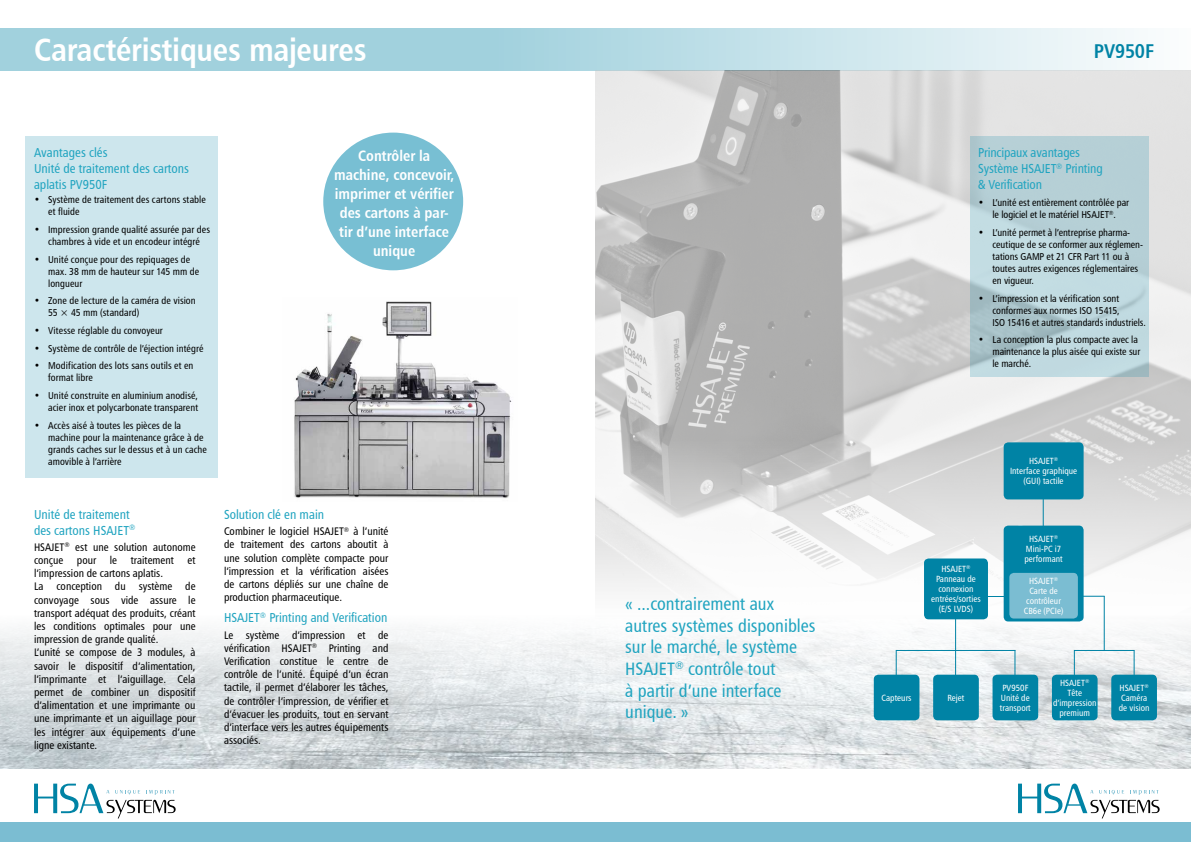
<style>
.page{position:relative;width:1191px;height:842px;background:#fff}
.page>*{position:absolute;margin:0;border:0;box-sizing:border-box;transform-origin:0 0}
.t1{font:32px "Humanist 777 BT Bold Condensed B";letter-spacing:-.01em;color:#fff}
.t2{font:20px "Humanist 777 BT Bold Condensed B";letter-spacing:-.005em;color:#0083a5}
.t3{font:18px/21.6px "Humanist 777 BT Roman Condensed B";color:#20a4c0}
.t4{font:15px/19px "Humanist 777 BT Bold Condensed B";color:#fff;text-align:center}
.t5{font:13px/15.6px "Humanist 777 BT Roman Condensed B";color:#20a4c0}
.t6{font:11px/13.2px "Humanist 777 BT Roman Condensed B";color:#000;text-align:justify}
.t7{font:10px/12px "Humanist 777 BT Roman Condensed B";color:#000}
.t8{font:9px/10px "Humanist 777 BT Roman Condensed B";color:#fff;text-align:center}
</style>
<div class="page">
<img style="left:0;top:619px;width:1191px;height:149px">
<div style="left:0;top:822px;width:1191px;height:20px;background:#7bbdd2"></div>
<svg style="left:1018px;top:784px;width:141px;height:34px"></svg>
<svg style="left:34px;top:784px;width:142px;height:34px"></svg>
<svg style="left:0;top:28px;width:1191px;height:43px;background:#bbdde6"></svg>
<img style="left:595px;top:71px;width:596px;height:548px">
<div style="left:26px;top:136px;width:192px;height:342px;background:#cde6ed"></div>
<svg style="left:969px;top:136px;width:179px;height:241px;background:#b8d2d8"></svg>
<img style="left:294px;top:301px;width:218px;height:197px">
<div style="left:323px;top:133px;width:140px;height:137px;background:#78bfd3;border-radius:50%"></div>
<div style="left:1003px;top:442px;width:80px;height:57px;background:#0083a5;border-radius:5px"></div>
<div style="left:1052px;top:675px;width:45px;height:45px;background:#0083a5;border-radius:5px"></div>
<div style="left:924px;top:558px;width:64px;height:61px;background:#0083a5;border-radius:5px"></div>
<div style="left:873px;top:675px;width:46px;height:45px;background:#0083a5;border-radius:5px"></div>
<div style="left:933px;top:675px;width:45px;height:45px;background:#0083a5;border-radius:5px"></div>
<div style="left:992px;top:675px;width:46px;height:45px;background:#0083a5;border-radius:5px"></div>
<div style="left:1111px;top:675px;width:46px;height:45px;background:#0083a5;border-radius:5px"></div>
<div style="left:1003px;top:526px;width:80px;height:95px;background:#0083a5;border-radius:5px"></div>
<hr style="left:1074px;top:650px;width:60px;height:1px;background:#0083a5">
<hr style="left:1074px;top:596px;width:30px;height:1px;background:#0083a5">
<hr style="left:955px;top:617px;width:1px;height:59px;background:#0083a5">
<hr style="left:968px;top:596px;width:98px;height:1px;background:#0083a5">
<svg style="left:1014px;top:651px;width:1px;height:24px"></svg>
<svg style="left:1074px;top:651px;width:1px;height:24px"></svg>
<hr style="left:1103px;top:596px;width:1px;height:54px;background:#0083a5">
<hr style="left:1042px;top:497px;width:1px;height:41px;background:#0083a5">
<svg style="left:895px;top:651px;width:1px;height:24px"></svg>
<svg style="left:1133px;top:651px;width:1px;height:24px"></svg>
<hr style="left:895px;top:650px;width:120px;height:1px;background:#0083a5">
<div style="left:1009px;top:573px;width:68px;height:45px;background:#7bbdd2;border-radius:5px"></div>
<h1 class="t1" style="left:34px;top:30px;width:334px">Caractéristiques majeures</h1>
<p class="t5" style="left:34px;top:145px;width:156px">Avantages clés<br>Unité de traitement des cartons aplatis PV950F</p>
<p class="t7" style="left:48px;top:194px;width:159px;text-indent:-14px">• Système de traitement des cartons stable et fluide</p>
<p class="t7" style="left:34px;top:223px;width:177px;text-align:center">• Impression grande qualité assurée par des chambres à vide et un encodeur intégré</p>
<p class="t7" style="left:48px;top:253px;width:153px;text-indent:-14px">• Unité conçue pour des repiquages de max. 38 mm de hauteur sur 145 mm de longueur</p>
<p class="t7" style="left:48px;top:295px;width:149px;text-indent:-14px">• Zone de lecture de la caméra de vision<br>55 × 45 mm (standard)</p>
<p class="t7" style="left:34px;top:324px;width:130px">• Vitesse réglable du convoyeur</p>
<p class="t7" style="left:34px;top:342px;width:171px">• Système de contrôle de l’éjection intégré</p>
<p class="t7" style="left:48px;top:360px;width:147px;text-indent:-14px">• Modification des lots sans outils et en format libre</p>
<p class="t7" style="left:34px;top:389px;width:166px;text-align:right">• Unité construite en aluminium anodisé, acier inox et polycarbonate transparent</p>
<p class="t7" style="left:48px;top:419px;width:160px;text-indent:-14px">• Accès aisé à toutes les pièces de la machine pour la maintenance grâce à de grands caches sur le dessus et à un cache amovible à l’arrière</p>
<h3 class="t4" style="left:334px;top:146px;width:122px">Contrôler la machine, concevoir, imprimer et vérifier des cartons à par&shy;tir d’une interface unique</h3>
<p class="t5" style="left:34px;top:507px;width:103px">Unité de traitement des cartons HSAJET<sup>®</sup></p>
<p class="t6" style="left:34px;top:540px;width:163px;text-align:left">HSAJET<sup>®</sup> est une solution autonome conçue pour le traitement et l’impression de cartons aplatis.<br>La conception du système de convoyage sous vide assure le transport adéquat des produits, créant les conditions optimales pour une impression de grande qualité.<br>L’unité se compose de 3 modules, à savoir le dispositif d’alimentation, l’imprimante et l’aiguillage. Cela permet de combiner un dispositif d’alimentation et une imprimante ou une imprimante et un aiguillage pour les intégrer aux équipements d’une ligne existante.</p>
<p class="t5" style="left:224px;top:507px;width:102px">Solution clé en main</p>
<p class="t6" style="left:224px;top:525px;width:166px">Combiner le logiciel HSAJET<sup>®</sup> à l’unité de traitement des cartons aboutit à une solution complète compacte pour l’impression et la vérification aisées de cartons dépliés sur une chaîne de production pharmaceutique.</p>
<p class="t5" style="left:224px;top:610px;width:165px">HSAJET<sup>®</sup> Printing and Verification</p>
<p class="t6" style="left:224px;top:628px;width:166px">Le système d’impression et de vérification HSAJET<sup>®</sup> Printing and Verification constitue le centre de contrôle de l’unité. Équipé d’un écran tactile, il permet d’élaborer les tâches, de contrôler l’impression, de vérifier et d’évacuer les produits, tout en servant d’interface vers les autres équipements associés.</p>
<h3 class="t3" style="left:625px;top:593px;width:192px">« ...contrairement aux autres systèmes disponibles sur le marché, le système<br>HSAJET<sup>®</sup> contrôle tout<br>à partir d’une interface unique. »</h3>
<h2 class="t2" style="left:1093px;top:39px;width:62px">PV950F</h2>
<p class="t5" style="left:978px;top:145px;width:126px">Principaux avantages<br>Système HSAJET<sup>®</sup> Printing &amp; Verification</p>
<p class="t7" style="left:978px;top:196px;width:152px;text-align:center">• L’unité est entièrement contrôlée par le logiciel et le matériel HSAJET<sup>®</sup>.</p>
<p class="t7" style="left:992px;top:226px;width:152px;text-indent:-14px">• L’unité permet à l’entreprise pharma&shy;ceutique de se conformer aux réglemen&shy;tations GAMP et 21 CFR Part 11 ou à toutes autres exigences réglementaires en vigueur.</p>
<p class="t7" style="left:992px;top:292px;width:155px;text-indent:-14px">• L’impression et la vérification sont conformes aux normes ISO 15415,<br>ISO 15416 et autres standards industriels.</p>
<p class="t7" style="left:992px;top:333px;width:149px;text-indent:-14px">• La conception la plus compacte avec la maintenance la plus aisée qui existe sur le marché.</p>
<p class="t8" style="left:931px;top:564px;width:51px">HSAJET<sup>®<br></sup>Panneau de connexion entrées/sorties (E/S LVDS)</p>
<p class="t8" style="left:1010px;top:456px;width:69px">HSAJET<sup>®<br></sup>Interface graphique (GUI) tactile</p>
<p class="t8" style="left:1024px;top:534px;width:40px">HSAJET<sup>®<br></sup>Mini-PC i7 performant</p>
<p class="t8" style="left:1024px;top:576px;width:41px">HSAJET<sup>®<br></sup>Carte de contrôleur<br>CB6e (PCIe)</p>
<p class="t8" style="left:1053px;top:678px;width:45px">HSAJET<sup>®<br></sup>Tête d’impression premium</p>
<p class="t8" style="left:881px;top:693px;width:32px">Capteurs</p>
<p class="t8" style="left:947px;top:693px;width:19px">Rejet</p>
<p class="t8" style="left:1000px;top:683px;width:32px;text-align:left">PV950F<br>Unité de transport</p>
<p class="t8" style="left:1118px;top:683px;width:32px;text-align:left">HSAJET<sup>®<br></sup>Caméra de vision</p>
</div>
